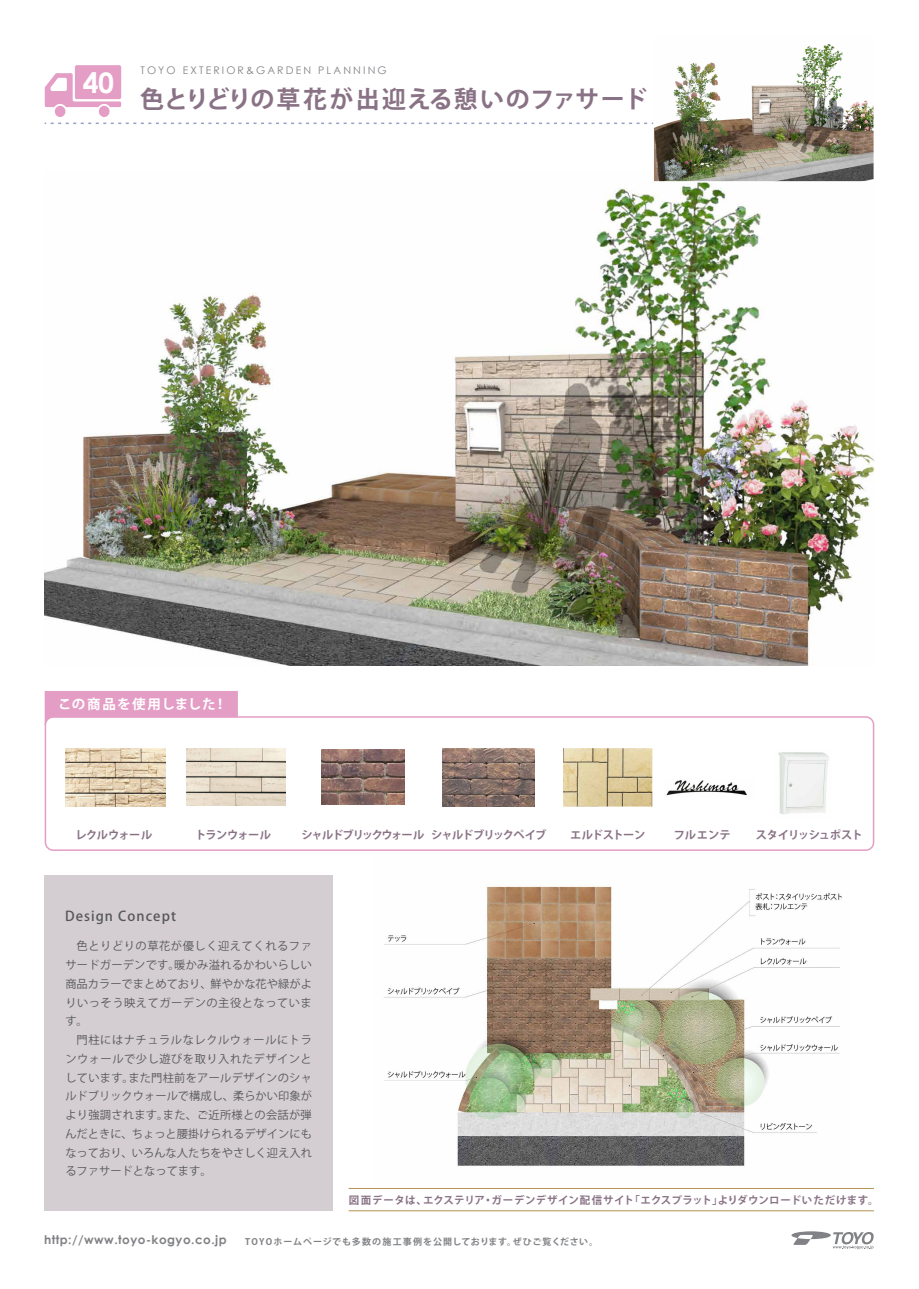
<style>
.page{position:relative;width:919px;height:1289px;background:#fff}
.page>*{position:absolute;margin:0;border:0;box-sizing:border-box;transform-origin:0 0}
.t1{font:700 28.35px "Century Gothic";color:#fff}
.t2{font:700 24px "Koz Go Pro";letter-spacing:.025em;color:#897285}
.t3{font:500 13.5px "Koz Go Pro";letter-spacing:.08em;color:#57585a}
.t4{font:700 13.5px "Koz Go Pro";letter-spacing:.075em;color:#fff}
.t5{font:700 12px "Century Gothic";letter-spacing:.04em;color:#808285}
.t6{font:11.25px/18.8px "Koz Go Pro";letter-spacing:.02em;color:#57585a}
.t7{font:700 11.25px "Koz Go Pro";letter-spacing:-.08em;color:#897285}
.t8{font:700 11.25px "Koz Go Pro";letter-spacing:-.06em;color:#897285}
.t9{font:700 11.25px "Koz Go Pro";letter-spacing:-.04em;color:#897285}
.t10{font:700 11.25px "Koz Go Pro";letter-spacing:-.035em;color:#897285}
.t11{font:700 10.5px "Koz Go Pro";letter-spacing:.04em;color:#897285}
.t12{font:10.5px "Century Gothic";letter-spacing:.2em;color:#808285}
.t13{font:700 9px "Koz Go Pro";letter-spacing:.1em;color:#808285}
</style>
<div class="page">
<img style="left:45px;top:183px;width:829px;height:482px">
<img style="left:655px;top:44px;width:217px;height:136px">
<div style="left:652px;top:15px;width:223px;height:168px;border:2px solid #fff"></div>
<div style="left:45px;top:875px;width:288px;height:335px;background:#d4cdd2"></div>
<div style="left:75px;top:65px;width:46px;height:34px;background:#e49dc5;border-radius:2px"></div>
<div style="left:55px;top:106px;width:10px;height:11px;background:#e49dc5;border-radius:50%"></div>
<svg style="left:45px;top:73px;width:76px;height:34px"></svg>
<div style="left:99px;top:106px;width:10px;height:11px;background:#e49dc5;border-radius:50%"></div>
<svg style="left:45px;top:123px;width:608px;height:1px"></svg>
<svg style="left:791px;top:1231px;width:83px;height:18px"></svg>
<svg style="left:45px;top:716px;width:829px;height:134px"></svg>
<svg style="left:45px;top:691px;width:193px;height:35px"></svg>
<img style="left:563px;top:748px;width:89px;height:58px">
<img style="left:384px;top:886px;width:458px;height:280px">
<h1 class="t1" style="left:83px;top:61px;width:33px">40</h1>
<p class="t12" style="left:140px;top:63px;width:248px">TOYO EXTERIOR&amp;GARDEN PLANNING</p>
<h2 class="t2" style="left:140px;top:84px;width:509px">色とりどりの草花が出迎える憩いのファサード</h2>
<p class="t4" style="left:58px;top:695px;width:170px">この商品を使用しました！</p>
<p class="t10" style="left:75px;top:827px;width:78px">レクルウォール</p>
<p class="t8" style="left:195px;top:827px;width:77px">トランウォール</p>
<p class="t7" style="left:301px;top:827px;width:246px">シャルドブリックウォール シャルドブリックペイブ</p>
<p class="t9" style="left:570px;top:827px;width:77px">エルドストーン</p>
<p class="t8" style="left:673px;top:827px;width:59px">フルエンテ</p>
<p class="t8" style="left:755px;top:827px;width:108px">スタイリッシュポスト</p>
<p class="t3" style="left:65px;top:907px;width:112px">Design Concept</p>
<p class="t6" style="left:65px;top:937px;width:248px">　色とりどりの草花が優しく迎えてくれるファサードガーデンです。暖かみ溢れるかわいらしい商品カラーでまとめており、鮮やかな花や緑がよりいっそう映えてガーデンの主役となっています。<br>　門柱にはナチュラルなレクルウォールにトランウォールで少し遊びを取り入れたデザインとしています。また門柱前をアールデザインのシャルドブリックウォールで構成し、柔らかい印象がより強調されます。また、ご近所様との会話が弾んだときに、ちょっと腰掛けられるデザインにもなっており、いろんな人たちをやさしく迎え入れるファサードとなってます。</p>
<p class="t11" style="left:349px;top:1193px;width:531px">図面データは、エクステリア・ガーデンデザイン配信サイト「エクスプラット」よりダウンロードいただけます。</p>
<p class="t5" style="left:44px;top:1230px;width:184px">http://www.toyo-kogyo.co.jp</p>
<p class="t13" style="left:245px;top:1235px;width:354px">TOYOホームページでも多数の施工事例を公開しております。ぜひご覧ください。</p>
</div>
